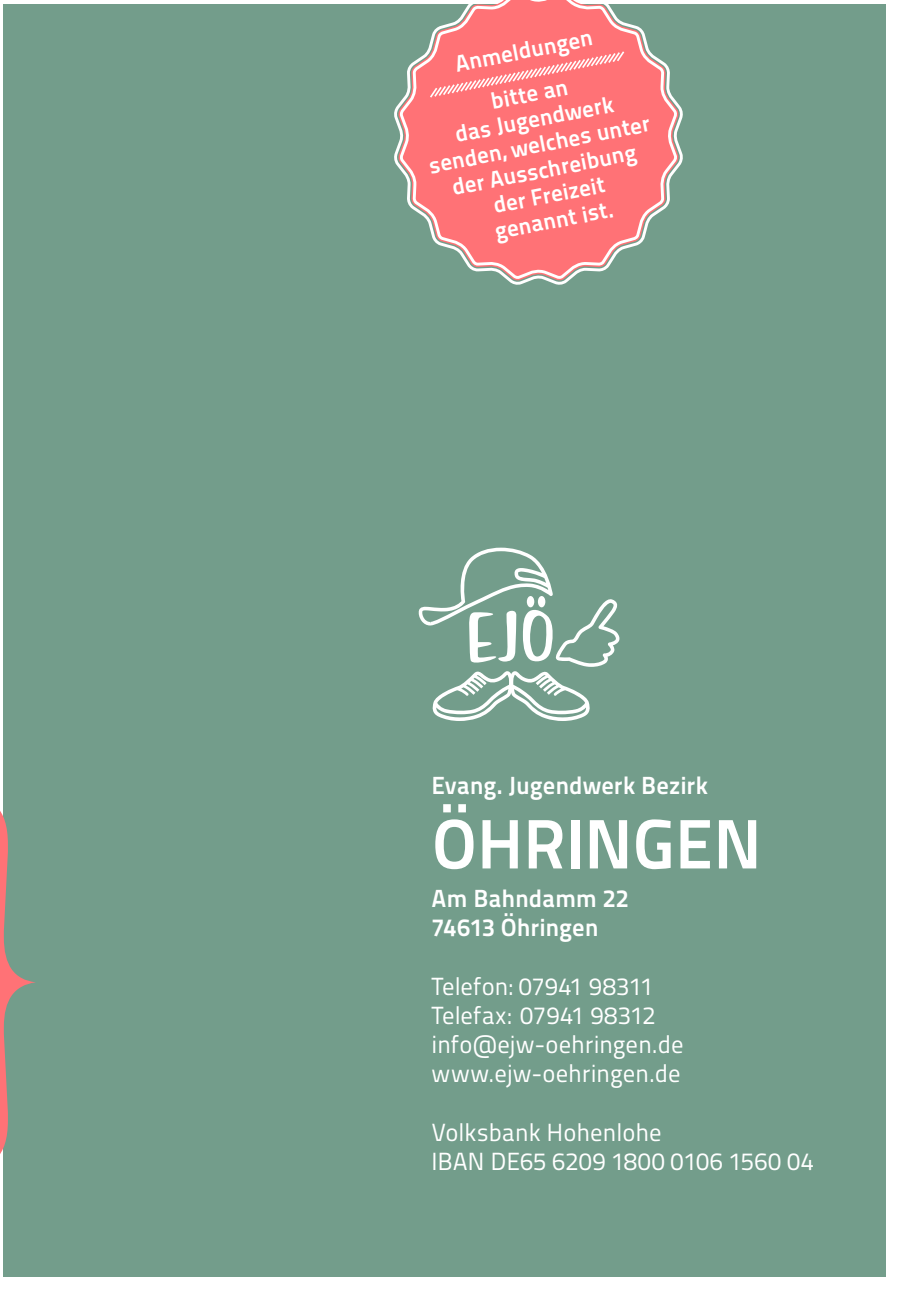
<style>
.page{position:relative;width:912px;height:1306px;background:#fff}
.page>*{position:absolute;margin:0;border:0;box-sizing:border-box;transform-origin:0 0}
.t1{font:69.75px "Titillium Maps 29 L 800 wt";color:#fff}
.t2{font:24.75px/29.2px "Titillium Maps 29 L 400 wt";letter-spacing:-.005em;color:#fff}
.t3{font:24.75px/29.2px "Titillium Maps 29 L 800 wt";letter-spacing:-.005em;color:#fff}
.t4{font:23.18px/25.7px "Titillium Maps 29 L 800 wt";color:#fff;text-align:center}
</style>
<div class="page">
<div style="left:3px;top:4px;width:883px;height:1272px;background:#739d8b"></div>
<svg style="left:418px;top:547px;width:202px;height:174px"></svg>
<svg style="left:0;top:811px;width:36px;height:343px"></svg>
<svg style="left:398px;top:0;width:281px;height:282px"></svg>
<svg style="left:428px;top:50px;width:198px;height:49px;background:#fe7e81"></svg>
<p class="t4" style="left:451px;top:41px;width:142px;line-height:43.4px;rotate:-11deg">Anmeldungen bitte an</p>
<p class="t4" style="left:421px;top:126px;width:227px;rotate:-11deg">das Jugendwerk senden, welches unter der Ausschreibung der Freizeit<br>genannt ist.</p>
<p class="t3" style="left:432px;top:769px;width:278px">Evang. Jugendwerk Bezirk</p>
<h1 class="t1" style="left:432px;top:790px;width:331px">ÖHRINGEN</h1>
<p class="t3" style="left:432px;top:881px;width:199px">Am Bahndamm 22<br>74613 Öhringen</p>
<p class="t2" style="left:432px;top:969px;width:254px">Telefon: 07941 98311<br>Telefax: 07941 98312 info@ejw-oehringen.de www.ejw-oehringen.de</p>
<p class="t2" style="left:432px;top:1116px;width:384px">Volksbank Hohenlohe<br>IBAN DE65 6209 1800 0106 1560 04</p>
</div>
